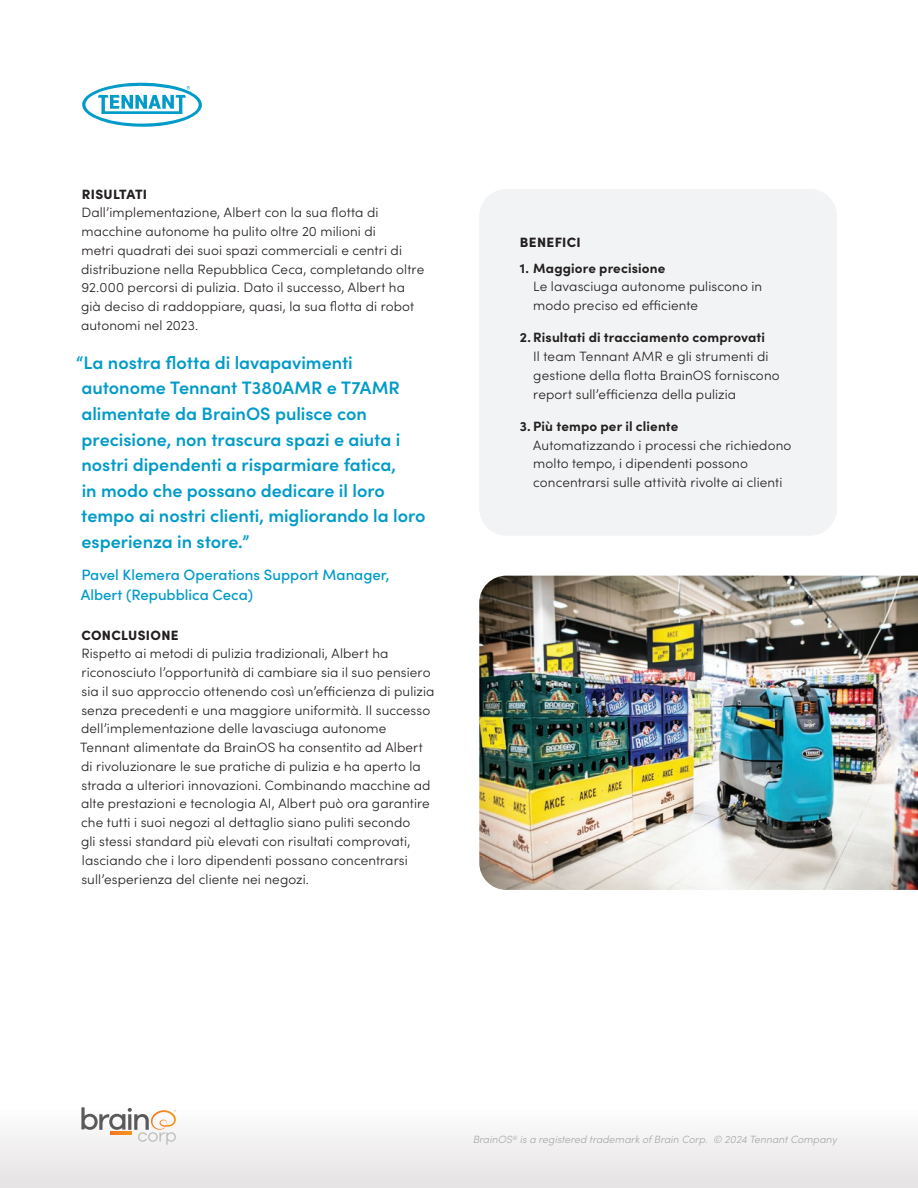
<style>
.page{position:relative;width:918px;height:1188px;background:#fff}
.page>*{position:absolute;margin:0;border:0;box-sizing:border-box;transform-origin:0 0}
.t1{font:600 18px/25.5px "Sofia Pro";color:#009bc8}
.t2{font:500 15px/19.5px "Sofia Pro";color:#009bc8}
.t3{font:300 13.5px/18.8px "Sofia Pro";letter-spacing:.01em;color:#231f20}
.t4{font:700 13.5px "Sofia Pro";letter-spacing:.01em;color:#231f20}
.t5{font:900 13.5px "Sofia Pro";letter-spacing:.02em;color:#231f20}
.t6{font:italic 300 10.5px "Sofia Pro";color:#a7a8aa}
</style>
<div class="page">
<svg style="left:82px;top:82px;width:120px;height:45px"></svg>
<div style="left:479px;top:189px;width:358px;height:347px;background:#f2f3f4;border-radius:27px"></div>
<img style="left:479px;top:576px;width:439px;height:314px">
<div style="left:0;top:1107px;width:918px;height:81px;background:linear-gradient(to bottom,#fefefe,#e4e1e2)"></div>
<svg style="left:81px;top:1107px;width:96px;height:38px"></svg>
<p class="t5" style="left:82px;top:183px;width:67px">RISULTATI</p>
<p class="t3" style="left:81px;top:203px;width:345px">Dall’implementazione, Albert con la sua flotta di macchine autonome ha pulito oltre 20 milioni di<br>metri quadrati dei suoi spazi commerciali e centri di distribuzione nella Repubblica Ceca, completando oltre 92.000 percorsi di pulizia. Dato il successo, Albert ha già deciso di raddoppiare, quasi, la sua flotta di robot autonomi nel 2023.</p>
<p class="t1" style="left:76px;top:349px;width:351px">“La nostra flotta di lavapavimenti autonome Tennant T380AMR e T7AMR alimentate da BrainOS pulisce con precisione, non trascura spazi e aiuta i nostri dipendenti a risparmiare fatica,<br>in modo che possano dedicare il loro tempo ai nostri clienti, migliorando la loro esperienza in store.”</p>
<p class="t2" style="left:81px;top:565px;width:310px">Pavel Klemera Operations Support Manager,<br>Albert (Repubblica Ceca)</p>
<p class="t5" style="left:82px;top:624px;width:99px">CONCLUSIONE</p>
<p class="t3" style="left:80px;top:644px;width:356px">Rispetto ai metodi di pulizia tradizionali, Albert ha riconosciuto l’opportunità di cambiare sia il suo pensiero sia il suo approccio ottenendo così un’efficienza di pulizia senza precedenti e una maggiore uniformità. Il successo dell’implementazione delle lavasciuga autonome Tennant alimentate da BrainOS ha consentito ad Albert di rivoluzionare le sue pratiche di pulizia e ha aperto la strada a ulteriori innovazioni. Combinando macchine ad alte prestazioni e tecnologia AI, Albert può ora garantire che tutti i suoi negozi al dettaglio siano puliti secondo<br>gli stessi standard più elevati con risultati comprovati, lasciando che i loro dipendenti possano concentrarsi sull’esperienza del cliente nei negozi.</p>
<p class="t5" style="left:520px;top:232px;width:63px">BENEFICI</p>
<p class="t4" style="left:520px;top:258px;width:147px">1. Maggiore precisione</p>
<p class="t3" style="left:533px;top:277px;width:230px">Le lavasciuga autonome puliscono in modo preciso ed efficiente</p>
<p class="t4" style="left:520px;top:327px;width:247px">2.Risultati di tracciamento comprovati</p>
<p class="t3" style="left:533px;top:346px;width:248px">Il team Tennant AMR e gli strumenti di gestione della flotta BrainOS forniscono report sull’efficienza della pulizia</p>
<p class="t4" style="left:520px;top:416px;width:160px">3. Più tempo per il cliente</p>
<p class="t3" style="left:533px;top:435px;width:260px">Automatizzando i processi che richiedono molto tempo, i dipendenti possono concentrarsi sulle attività rivolte ai clienti</p>
<p class="t6" style="left:473px;top:1132px;width:366px">BrainOS<sup>®</sup> is a registered trademark of Brain Corp. © 2024 Tennant Company</p>
</div>
